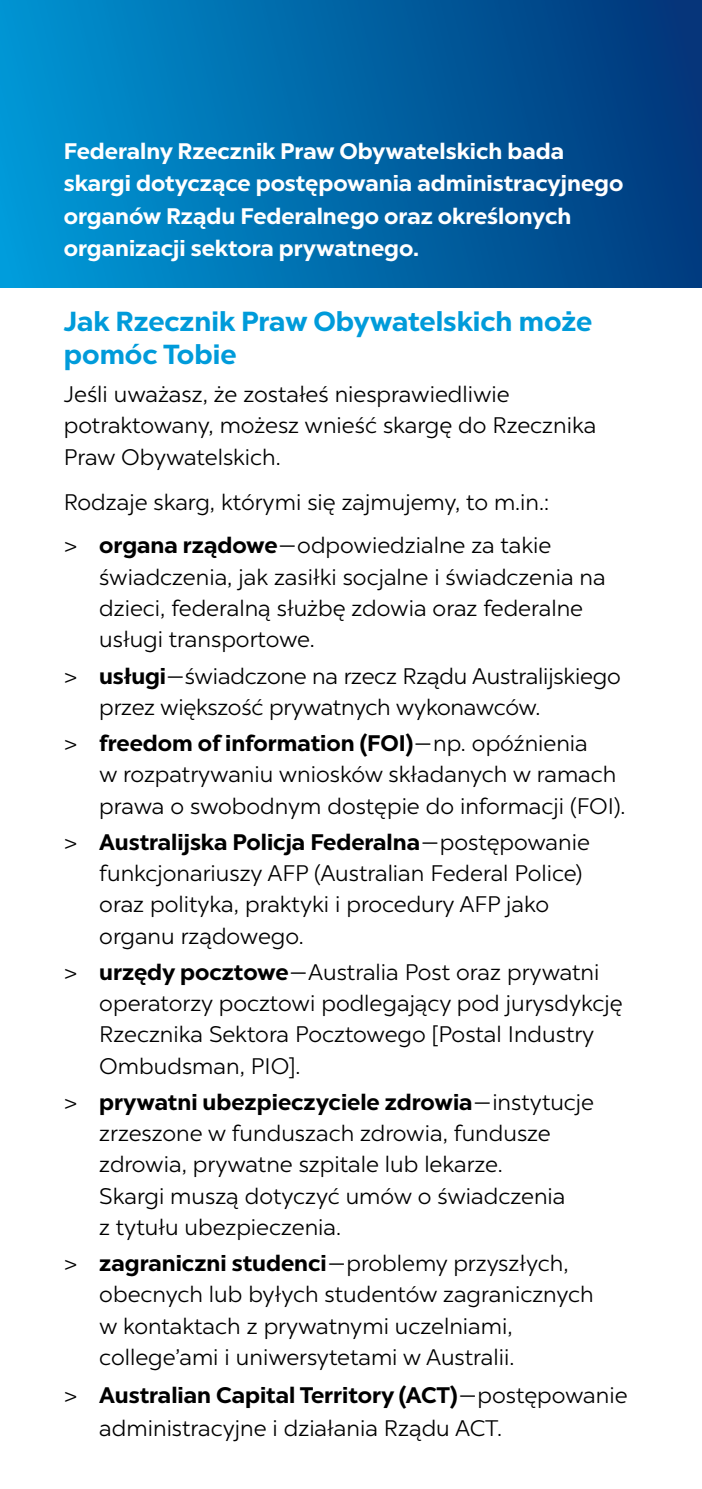
<style>
.page{position:relative;width:702px;height:1489px;background:#fff}
.page>*{position:absolute;margin:0;border:0;box-sizing:border-box;transform-origin:0 0}
.t1{font:700 27.5px/32.5px "Chronica Pro";color:#009bda}
.t2{font:22.5px/31.2px "Chronica Pro";color:#000}
.t3{font:700 22.5px/32.5px "Chronica Pro";color:#fff}
.s1{font-weight:700}
</style>
<div class="page">
<div style="left:0;top:0;width:702px;height:287px;background:linear-gradient(to right,#0098d6,#01367a)"></div>
<p class="t3" style="left:64px;top:134px;width:561px">Federalny Rzecznik Praw Obywatelskich bada skargi dotyczące postępowania administracyjnego organów Rządu Federalnego oraz określonych organizacji sektora prywatnego.</p>
<p class="t1" style="left:64px;top:305px;width:529px">Jak Rzecznik Praw Obywatelskich może pomóc Tobie</p>
<p class="t2" style="left:64px;top:379px;width:534px">Jeśli uważasz, że zostałeś niesprawiedliwie potraktowany, możesz wnieść skargę do Rzecznika<br>Praw Obywatelskich.</p>
<p class="t2" style="left:64px;top:480px;width:489px;line-height:43.2px">Rodzaje skarg, którymi się zajmujemy, to m.in.: &gt; <span class="s1">organa rządowe</span>—odpowiedzialne za takie</p>
<p class="t2" style="left:99px;top:561px;width:508px">świadczenia, jak zasiłki socjalne i świadczenia na dzieci, federalną służbę zdowia oraz federalne usługi transportowe.</p>
<p class="t2" style="left:99px;top:660px;width:523px;text-indent:-35px">&gt; <span class="s1">usługi</span>—świadczone na rzecz Rządu Australijskiego przez większość prywatnych wykonawców.</p>
<p class="t2" style="left:99px;top:727px;width:527px;text-indent:-35px">&gt; <span class="s1">freedom of information (FOI)</span>—np. opóźnienia<br>w rozpatrywaniu wniosków składanych w ramach prawa o swobodnym dostępie do informacji (FOI).</p>
<p class="t2" style="left:99px;top:826px;width:492px;text-indent:-35px">&gt; <span class="s1">Australijska Policja Federalna</span>—postępowanie funkcjonariuszy AFP (Australian Federal Police) oraz polityka, praktyki i procedury AFP jako organu rządowego.</p>
<p class="t2" style="left:99px;top:956px;width:524px;text-indent:-35px">&gt; <span class="s1">urzędy pocztowe</span>—Australia Post oraz prywatni operatorzy pocztowi podlegający pod jurysdykcję Rzecznika Sektora Pocztowego [Postal Industry Ombudsman, PIO].</p>
<p class="t2" style="left:99px;top:1086px;width:496px;text-indent:-35px">&gt; <span class="s1">prywatni ubezpieczyciele zdrowia</span>—instytucje zrzeszone w funduszach zdrowia, fundusze zdrowia, prywatne szpitale lub lekarze.<br>Skargi muszą dotyczyć umów o świadczenia<br>z tytułu ubezpieczenia.</p>
<p class="t2" style="left:99px;top:1247px;width:496px;text-indent:-35px">&gt; <span class="s1">zagraniczni studenci</span>—problemy przyszłych, obecnych lub byłych studentów zagranicznych w kontaktach z prywatnymi uczelniami, college’ami i uniwersytetami w Australii.</p>
<p class="t2" style="left:99px;top:1378px;width:529px;line-height:32.5px;text-indent:-35px">&gt; <span class="s1">Australian Capital Territory (ACT)</span>—postępowanie administracyjne i działania Rządu ACT.</p>
</div>
